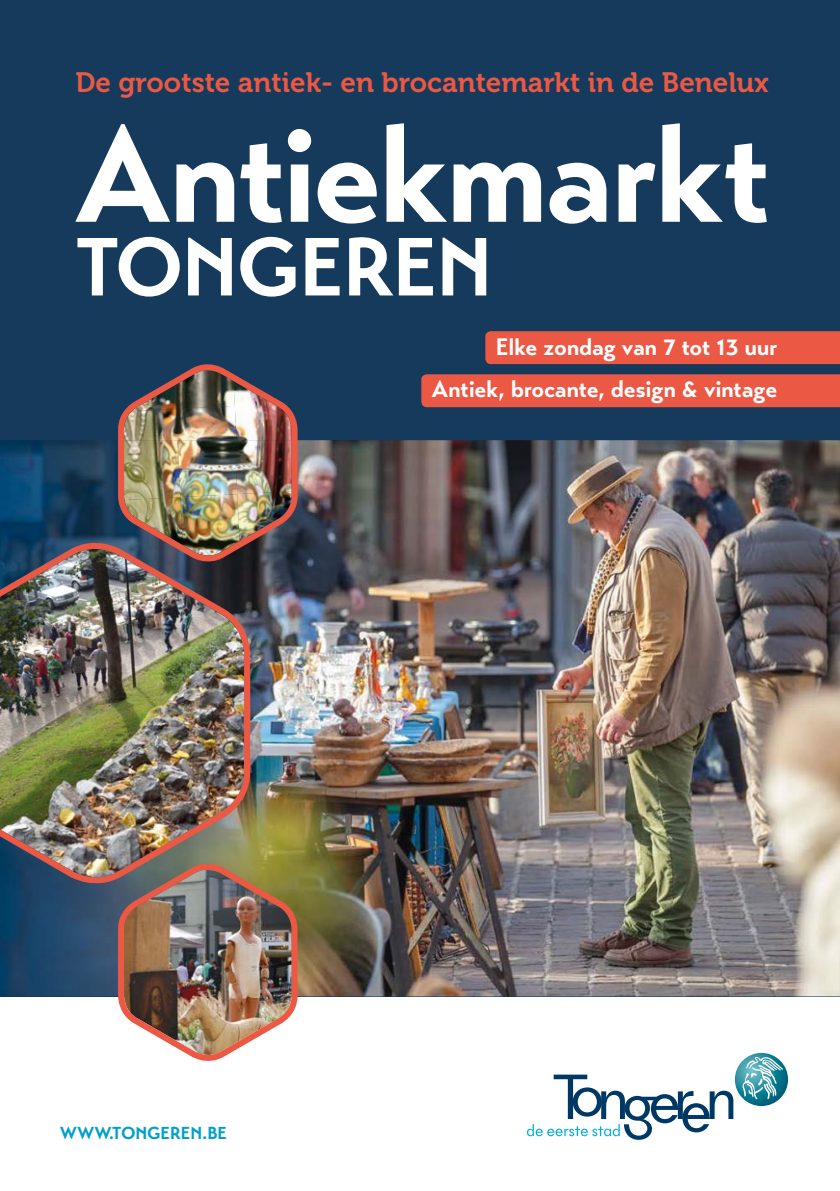
<style>
.page{position:relative;width:840px;height:1191px;background:#fff}
.page>*{position:absolute;margin:0;border:0;box-sizing:border-box;transform-origin:0 0}
.t1{font:700 137.6px "Transat";letter-spacing:-.005em;color:#fff}
.t2{font:700 81.8px "Transat";letter-spacing:-.005em;color:#fff}
.t3{font:27.8px "Museo 700";color:#eb5844}
.t4{font:700 23.6px "Transat";letter-spacing:.01em;color:#fff}
.t5{font:700 17.2px "Transat";letter-spacing:.01em;color:#00a0ca}
</style>
<div class="page">
<img style="left:0;top:440px;width:839px;height:556px">
<div style="left:0;top:0;width:839px;height:440px;background:#153a5c"></div>
<img style="left:118px;top:364px;width:179px;height:198px">
<img style="left:118px;top:863px;width:179px;height:198px">
<img style="left:0;top:542px;width:250px;height:342px">
<div style="left:421px;top:374px;width:418px;height:33px;background:#eb5844"></div>
<div style="left:485px;top:331px;width:354px;height:33px;background:#eb5844"></div>
<div style="left:734px;top:1053px;width:53px;height:53px;background:#00667f;border-radius:27px"></div>
<svg style="left:526px;top:1052px;width:256px;height:87px"></svg>
<p class="t3" style="left:75px;top:67px;width:694px">De grootste antiek- en brocantemarkt in de Benelux</p>
<h1 class="t1" style="left:75px;top:90px;width:696px">Antiekmarkt</h1>
<h2 class="t2" style="left:75px;top:217px;width:418px">TONGEREN</h2>
<p class="t4" style="left:495px;top:332px;width:283px">Elke zondag van 7 tot 13 uur</p>
<p class="t4" style="left:431px;top:374px;width:346px">Antiek, brocante, design &amp; vintage</p>
<p class="t5" style="left:60px;top:1122px;width:168px">WWW.TONGEREN.BE</p>
</div>
